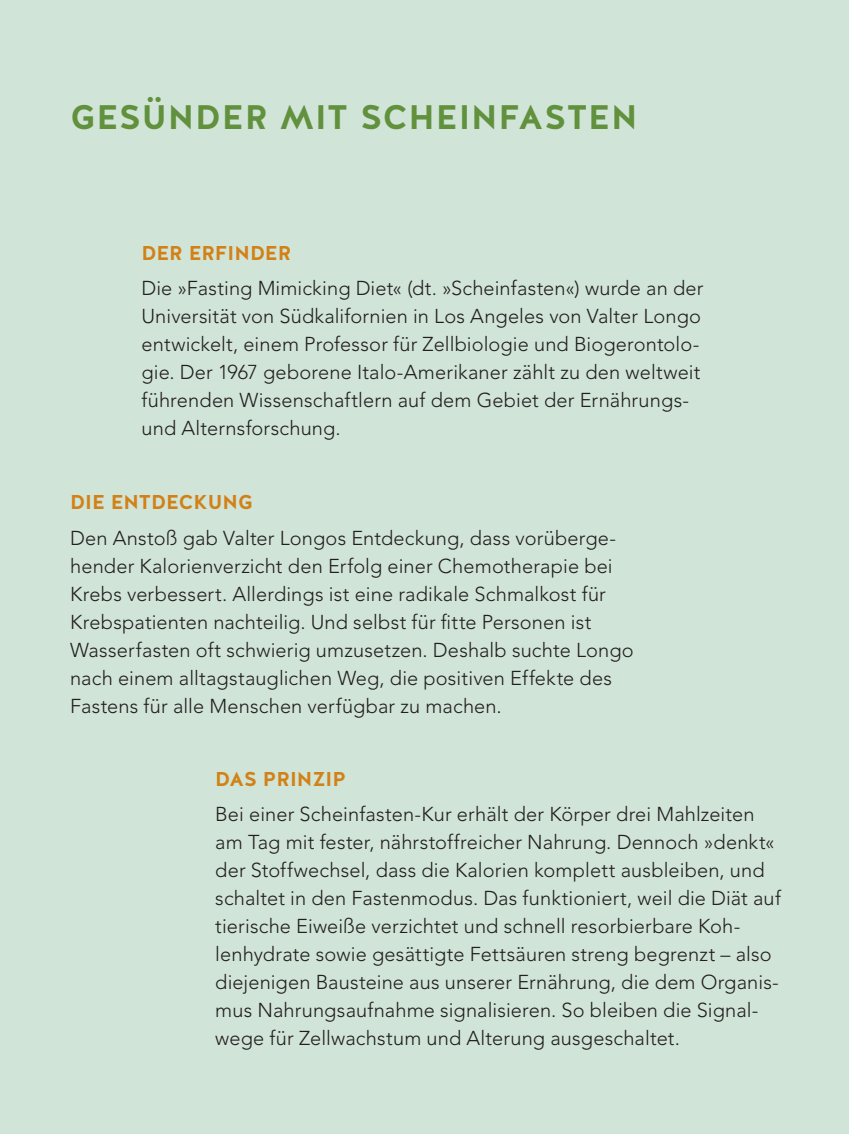
<style>
.page{position:relative;width:849px;height:1134px;background:#fff}
.page>*{position:absolute;margin:0;border:0;box-sizing:border-box;transform-origin:0 0}
.t1{font:700 34px "Halis GR";letter-spacing:.025em;color:#61913d}
.t2{font:300 20px/28px "Avenir LT Std";letter-spacing:.005em;color:#221f1f}
.t3{font:700 20px "Halis GR";color:#d28116}
</style>
<div class="page">
<div style="left:0;top:0;width:848px;height:1134px;background:#d1e4d8"></div>
<h1 class="t1" style="left:71px;top:97px;width:568px">GESÜNDER MIT SCHEINFASTEN</h1>
<p class="t3" style="left:141px;top:241px;width:151px">DER ERFINDER</p>
<p class="t2" style="left:141px;top:276px;width:563px">Die »Fasting Mimicking Diet« (dt. »Scheinfasten«) wurde an der Universität von Südkalifornien in Los Angeles von Valter Longo entwickelt, einem Professor für Zellbiologie und Biogerontolo&shy;gie. Der 1967 geborene Italo-Amerikaner zählt zu den weltweit führenden Wissenschaftlern auf dem Gebiet der Ernährungs&shy;und Alternsforschung.</p>
<p class="t3" style="left:70px;top:490px;width:184px">DIE ENTDECKUNG</p>
<p class="t2" style="left:70px;top:525px;width:565px">Den Anstoß gab Valter Longos Entdeckung, dass vorüberge&shy;hender Kalorienverzicht den Erfolg einer Chemotherapie bei Krebs verbessert. Allerdings ist eine radikale Schmalkost für Krebspatienten nachteilig. Und selbst für fitte Personen ist Wasserfasten oft schwierig umzusetzen. Deshalb suchte Longo nach einem alltagstauglichen Weg, die positiven Effekte des Fastens für alle Menschen verfügbar zu machen.</p>
<p class="t3" style="left:215px;top:767px;width:132px">DAS PRINZIP</p>
<p class="t2" style="left:215px;top:802px;width:567px">Bei einer Scheinfasten-Kur erhält der Körper drei Mahlzeiten am Tag mit fester, nährstoffreicher Nahrung. Dennoch »denkt« der Stoffwechsel, dass die Kalorien komplett ausbleiben, und schaltet in den Fastenmodus. Das funktioniert, weil die Diät auf tierische Eiweiße verzichtet und schnell resorbierbare Koh&shy;lenhydrate sowie gesättigte Fettsäuren streng begrenzt – also diejenigen Bausteine aus unserer Ernährung, die dem Organis&shy;mus Nahrungsaufnahme signalisieren. So bleiben die Signal&shy;wege für Zellwachstum und Alterung ausgeschaltet.</p>
</div>
